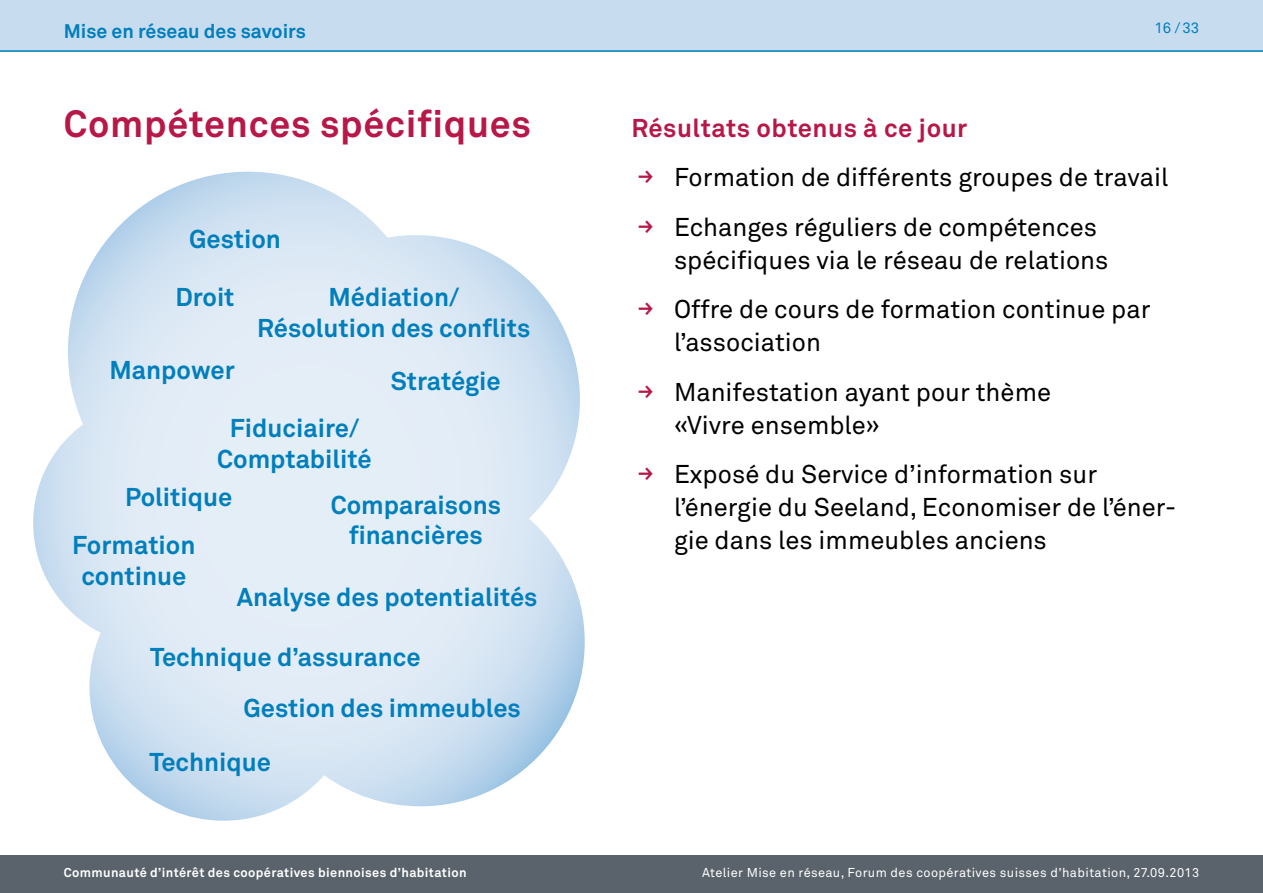
<style>
.page{position:relative;width:1263px;height:893px;background:#fff}
.page>*{position:absolute;margin:0;border:0;box-sizing:border-box;transform-origin:0 0}
.t1{font:700 37.5px "Akkurat";letter-spacing:.02em;color:#b71848}
.t2{font:25.5px/49.5px "Akkurat";color:#000}
.t3{font:700 25.5px/30.6px "Akkurat";color:#007fbc;text-align:center}
.t4{font:700 25.5px "Akkurat";letter-spacing:.02em;color:#b71848}
.t5{font:700 19.5px "Akkurat";color:#007fbc}
.t6{font:15px "Akkurat";color:#007fbc}
.t7{font:12.75px "Akkurat";letter-spacing:.03em;color:#fff}
.t8{font:700 12.75px "Akkurat";letter-spacing:.03em;color:#fff}
</style>
<div class="page">
<div style="left:0;top:0;width:1263px;height:52px;background:#c8dcef"></div>
<svg style="left:33px;top:172px;width:552px;height:649px"></svg>
<div style="left:0;top:855px;width:1263px;height:38px;background:#5a636b"></div>
<hr style="left:0;top:50px;width:1263px;height:2px;background:#007fbc">
<p class="t5" style="left:64px;top:19px;width:244px">Mise en réseau des savoirs</p>
<p class="t6" style="left:1154px;top:18px;width:46px">16 /33</p>
<h1 class="t1" style="left:64px;top:100px;width:469px">Compétences spécifiques</h1>
<p class="t3" style="left:189px;top:223px;width:93px">Gestion</p>
<p class="t3" style="left:175px;top:282px;width:61px">Droit</p>
<p class="t3" style="left:257px;top:282px;width:274px">Médiation/<br>Résolution des conflits</p>
<p class="t3" style="left:109px;top:354px;width:127px">Manpower</p>
<p class="t3" style="left:217px;top:412px;width:156px">Fiduciaire/<br>Comptabilité</p>
<p class="t3" style="left:391px;top:366px;width:112px">Stratégie</p>
<p class="t3" style="left:125px;top:482px;width:109px">Politique</p>
<p class="t3" style="left:331px;top:489px;width:172px">Comparaisons financières</p>
<p class="t3" style="left:72px;top:530px;width:125px">Formation continue</p>
<p class="t3" style="left:237px;top:581px;width:302px">Analyse des potentialités</p>
<p class="t3" style="left:150px;top:641px;width:272px">Technique d’assurance</p>
<p class="t3" style="left:243px;top:692px;width:279px">Gestion des immeubles</p>
<p class="t3" style="left:149px;top:746px;width:123px">Technique</p>
<p class="t4" style="left:631px;top:112px;width:337px">Résultats obtenus à ce jour</p>
<p class="t2" style="left:674px;top:152px;width:496px">Formation de différents groupes de travail<br>Echanges réguliers de compétences</p>
<p class="t2" style="left:674px;top:235px;width:478px">spécifiques via le réseau de relations<br>Offre de cours de formation continue par</p>
<p class="t2" style="left:674px;top:317px;width:379px">l’association<br>Manifestation ayant pour thème</p>
<p class="t2" style="left:674px;top:400px;width:425px">«Vivre ensemble»<br>Exposé du Service d’information sur</p>
<p class="t2" style="left:674px;top:490px;width:504px;line-height:33px">l’énergie du Seeland, Economiser de l’éner&shy;gie dans les immeubles anciens</p>
<p class="t8" style="left:64px;top:864px;width:404px">Communauté d’intérêt des coopératives biennoises d’habitation</p>
<p class="t7" style="left:702px;top:864px;width:499px">Atelier Mise en réseau, Forum des coopératives suisses d’habitation, 27.09.2013</p>
</div>
